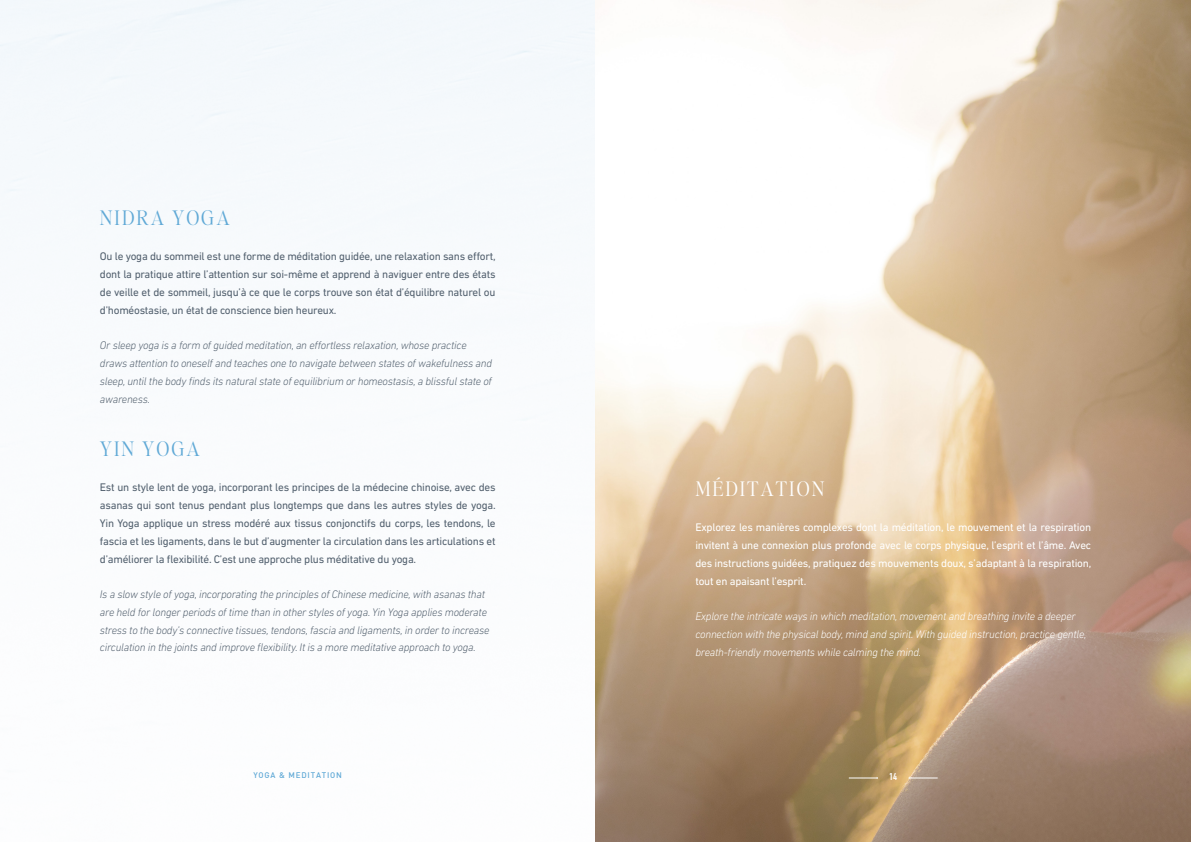
<style>
.page{position:relative;width:1191px;height:842px;background:#fff}
.page>*{position:absolute;margin:0;border:0;box-sizing:border-box;transform-origin:0 0}
.t1{font:300 20px "Editor's Note";letter-spacing:.1em;color:#60a9d6}
.t2{font:300 20px "Editor's Note";letter-spacing:.1em;color:#fff}
.t3{font:11.2px/17.8px "DIN Next LT Pro";letter-spacing:-.02em;color:#52606e;text-align:justify}
.t4{font:italic 300 11.2px/17.8px "DIN Next LT Pro";letter-spacing:-.02em;color:#52606e}
.t5{font:11.2px/17.8px "DIN Next LT Pro";letter-spacing:-.02em;color:#fff;text-align:justify}
.t6{font:italic 300 11.2px/17.8px "DIN Next LT Pro";letter-spacing:-.02em;color:#fff}
.t7{font:500 condensed 10.3px "DIN Next LT Pro";color:#fff}
.t8{font:500 8px "DIN";letter-spacing:.1em;color:#60a9d6}
</style>
<div class="page">
<img style="left:0;top:0;width:1191px;height:842px">
<svg style="left:849px;top:777px;width:29px;height:2px"></svg>
<svg style="left:908px;top:777px;width:29px;height:2px"></svg>
<p class="t1" style="left:100px;top:204px;width:131px">NIDRA YOGA</p>
<p class="t3" style="left:100px;top:248px;width:397px">Ou le yoga du sommeil est une forme de méditation guidée, une relaxation sans effort, dont la pratique attire l’attention sur soi-même et apprend à naviguer entre des états de veille et de sommeil, jusqu’à ce que le corps trouve son état d’équilibre naturel ou d’homéostasie, un état de conscience bien heureux.</p>
<p class="t4" style="left:100px;top:336px;width:394px">Or sleep yoga is a form of guided meditation, an effortless relaxation, whose practice draws attention to oneself and teaches one to navigate between states of wakefulness and sleep, until the body finds its natural state of equilibrium or homeostasis, a blissful state of awareness.</p>
<p class="t1" style="left:100px;top:435px;width:101px">YIN YOGA</p>
<p class="t3" style="left:100px;top:479px;width:397px">Est un style lent de yoga, incorporant les principes de la médecine chinoise, avec des asanas qui sont tenus pendant plus longtemps que dans les autres styles de yoga.<br>Yin Yoga applique un stress modéré aux tissus conjonctifs du corps, les tendons, le fascia et les ligaments, dans le but d’augmenter la circulation dans les articulations et d’améliorer la flexibilité. C’est une approche plus méditative du yoga.</p>
<p class="t4" style="left:100px;top:585px;width:391px">Is a slow style of yoga, incorporating the principles of Chinese medicine, with asanas that are held for longer periods of time than in other styles of yoga. Yin Yoga applies moderate stress to the body’s connective tissues, tendons, fascia and ligaments, in order to increase circulation in the joints and improve flexibility. It is a more meditative approach to yoga.</p>
<p class="t2" style="left:695px;top:475px;width:130px">MÉDITATION</p>
<p class="t5" style="left:695px;top:518px;width:397px">Explorez les manières complexes dont la méditation, le mouvement et la respiration invitent à une connexion plus profonde avec le corps physique, l’esprit et l’âme. Avec des instructions guidées, pratiquez des mouvements doux, s’adaptant à la respiration, tout en apaisant l’esprit.</p>
<p class="t6" style="left:695px;top:607px;width:393px">Explore the intricate ways in which meditation, movement and breathing invite a deeper connection with the physical body, mind and spirit. With guided instruction, practice gentle, breath-friendly movements while calming the mind.</p>
<p class="t8" style="left:253px;top:770px;width:90px">YOGA &amp; MEDITATION</p>
<p class="t7" style="left:889px;top:771px;width:10px">14</p>
</div>
